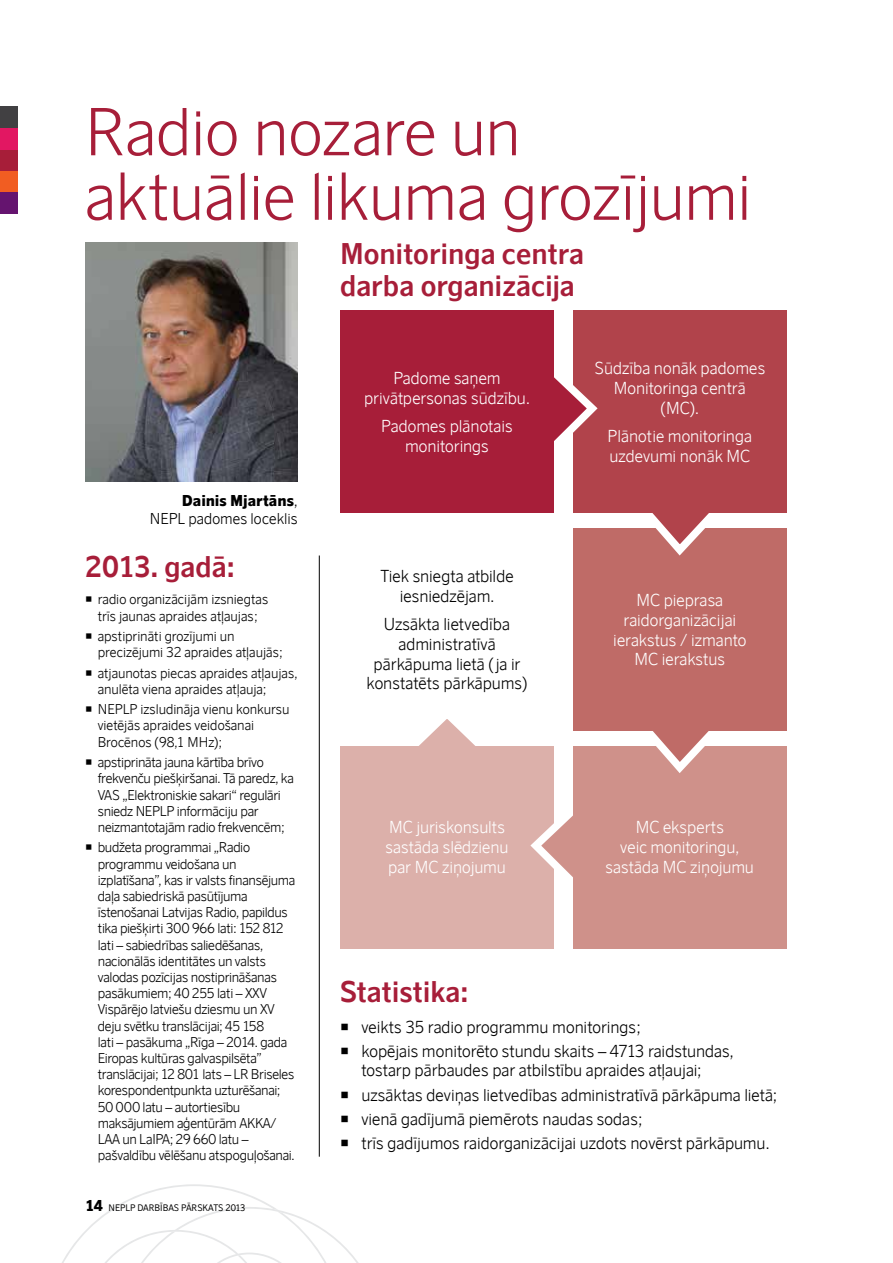
<style>
.page{position:relative;width:893px;height:1263px;background:#fff}
.page>*{position:absolute;margin:0;border:0;box-sizing:border-box;transform-origin:0 0}
.t1{font:300 64.5px/64.5px "Scandinavian Balt";letter-spacing:-.01em;color:#a71e39}
.t2{font:700 28.5px/31.5px "Scandinavian Balt";color:#a71e39}
.t3{font:300 16.5px/19.8px "Scandinavian Balt";color:#000;text-align:center}
.t4{font:300 16.5px/19.8px "Scandinavian Balt";color:#fff;text-align:center}
.t5{font:300 15px "Scandinavian Balt";color:#000}
.t6{font:900 15px "Scandinavian Balt";color:#000}
.t7{font:300 13.5px/16.2px "Scandinavian Balt";letter-spacing:-.02em;color:#000}
.t8{font:300 13.5px/16.2px "Scandinavian Balt";color:#000}
.t9{font:9px "Scandinavian Balt";color:#000}
.s1{font-weight:300}
.s2{font-weight:900;font-size:15px}
</style>
<div class="page">
<div style="left:0;top:192px;width:17px;height:22px;background:#65146f"></div>
<div style="left:0;top:171px;width:17px;height:21px;background:#f15d22"></div>
<div style="left:0;top:149px;width:17px;height:22px;background:#a71e39"></div>
<div style="left:0;top:128px;width:17px;height:21px;background:#e21762"></div>
<div style="left:0;top:106px;width:17px;height:22px;background:#414042"></div>
<svg style="left:62px;top:1184px;width:297px;height:79px"></svg>
<svg style="left:419px;top:719px;width:56px;height:27px"></svg>
<div style="left:340px;top:746px;width:214px;height:202px;background:#dcb0aa"></div>
<svg style="left:530px;top:815px;width:43px;height:62px"></svg>
<div style="left:573px;top:746px;width:214px;height:202px;background:#cf918a"></div>
<svg style="left:653px;top:731px;width:56px;height:42px"></svg>
<div style="left:573px;top:528px;width:214px;height:203px;background:#bf6b67"></div>
<svg style="left:652px;top:513px;width:57px;height:43px"></svg>
<div style="left:573px;top:310px;width:214px;height:203px;background:#b1434b"></div>
<svg style="left:554px;top:377px;width:44px;height:64px"></svg>
<img style="left:85px;top:242px;width:213px;height:240px">
<hr style="left:319px;top:555px;width:1px;height:602px;background:#000">
<div style="left:340px;top:310px;width:214px;height:203px;background:#a71e39"></div>
<h1 class="t1" style="left:85px;top:101px;width:668px">Radio nozare un<br>aktuālie likuma grozījumi</h1>
<p class="t6" style="left:182px;top:491px;width:117px">Dainis Mjartāns<span class="s1">,</span></p>
<p class="t5" style="left:150px;top:509px;width:20px">NEPL</p>
<p class="t5" style="left:188px;top:509px;width:111px">padomes loceklis</p>
<h2 class="t2" style="left:85px;top:552px;width:151px">2013. gadā:</h2>
<p class="t8" style="left:98px;top:591px;width:172px">radio organizācijām izsniegtas trīs jaunas apraides atļaujas;</p>
<p class="t7" style="left:98px;top:628px;width:186px">apstiprināti grozījumi un precizējumi 32 apraides atļaujās;</p>
<p class="t8" style="left:98px;top:665px;width:201px">atjaunotas piecas apraides atļaujas, anulēta viena apraides atļauja;</p>
<p class="t7" style="left:98px;top:701px;width:18px">NEPLP</p>
<p class="t8" style="left:98px;top:701px;width:193px;text-indent:43px">izsludināja vienu konkursu vietējās apraides veidošanai<br>Brocēnos (98,1 M Hz);</p>
<p class="t7" style="left:98px;top:754px;width:198px">apstiprināta jauna kārtība brīvo frekvenču piešķiršanai. Tā paredz, ka<br>VAS „Elektroniskie sakari“ regulāri sniedz NEPLP</p>
<p class="t7" style="left:98px;top:803px;width:188px;text-indent:79px">informāciju par neizmantotajām radio frekvencēm;</p>
<p class="t7" style="left:98px;top:840px;width:199px">budžeta programmai „Radio programmu veidošana un izplatīšana”, kas ir valsts finansējuma daļa sabiedriskā pasūtījuma īstenošanai Latvijas Radio, papildus tika piešķirti 300 966 lati: 152 812 lati – sabiedrības saliedēšanas, nacionālās identitātes un valsts valodas pozīcijas nostiprināšanas pasākumiem; 40 255 lati – XXV<br>Vispārējo latviešu dziesmu un XV deju svētku translācijai; 45 158<br>lati – pasākuma „Rīga – 2014. gada<br>Eiropas kultūras galvaspilsēta” translācijai; 12 801 lats – LR Briseles korespondentpunkta uzturēšanai;<br>50 000 latu – autortiesību maksājumiem aģentūrām AKKA</p>
<p class="t7" style="left:271px;top:1115px;width:7px">/</p>
<p class="t7" style="left:98px;top:1131px;width:198px;text-indent:25px">un LaIPA; 29 660 latu – pašvaldību vēlēšanu atspoguļošanai.</p>
<p class="t7" style="left:98px;top:1131px;width:8px">LAA</p>
<p class="t9" style="left:85px;top:1202px;width:162px"><span class="s2">14</span> NEPLP DARBĪBAS PĀRSKATS 2013</p>
<h2 class="t2" style="left:340px;top:239px;width:246px">Monitoringa centra darba organizācija</h2>
<p class="t4" style="left:364px;top:368px;width:167px">Padome saņem privātpersonas sūdzību.</p>
<p class="t4" style="left:381px;top:416px;width:133px">Padomes plānotais monitorings</p>
<p class="t4" style="left:594px;top:358px;width:172px">Sūdzība nonāk padomes<br>Monitoringa centrā (MC).</p>
<p class="t4" style="left:608px;top:426px;width:146px;text-align:left">Plānotie monitoringa uzdevumi nonāk MC</p>
<p class="t3" style="left:380px;top:566px;width:135px">Tiek sniegta atbilde iesniedzējam.</p>
<p class="t3" style="left:367px;top:614px;width:162px">Uzsākta lietvedība administratīvā pārkāpuma lietā ( ja ir konstatēts pārkāpums)</p>
<p class="t4" style="left:613px;top:590px;width:135px">MC pieprasa raidorganizācijai ierakstus / izmanto<br>MC ierakstus</p>
<p class="t4" style="left:386px;top:818px;width:124px;text-align:left">MC juriskonsults sastāda slēdzienu par MC ziņojumu</p>
<p class="t4" style="left:606px;top:818px;width:150px">MC eksperts<br>veic monitoringu, sastāda MC ziņojumu</p>
<h2 class="t2" style="left:340px;top:977px;width:129px">Statistika:</h2>
<p class="t3" style="left:361px;top:1015px;width:374px;line-height:24px;text-align:left">veikts 35 radio programmu monitorings;<br>kopējais monitorēto stundu skaits – 4713 raidstundas,</p>
<p class="t3" style="left:361px;top:1059px;width:417px;line-height:24px;text-align:left">tostarp pārbaudes par atbilstību apraides atļaujai;<br>uzsāktas deviņas lietvedības administratīvā pārkāpuma lietā; vienā gadījumā piemērots naudas sodas;<br>trīs gadījumos raidorganizācijai uzdots novērst pārkāpumu.</p>
</div>
